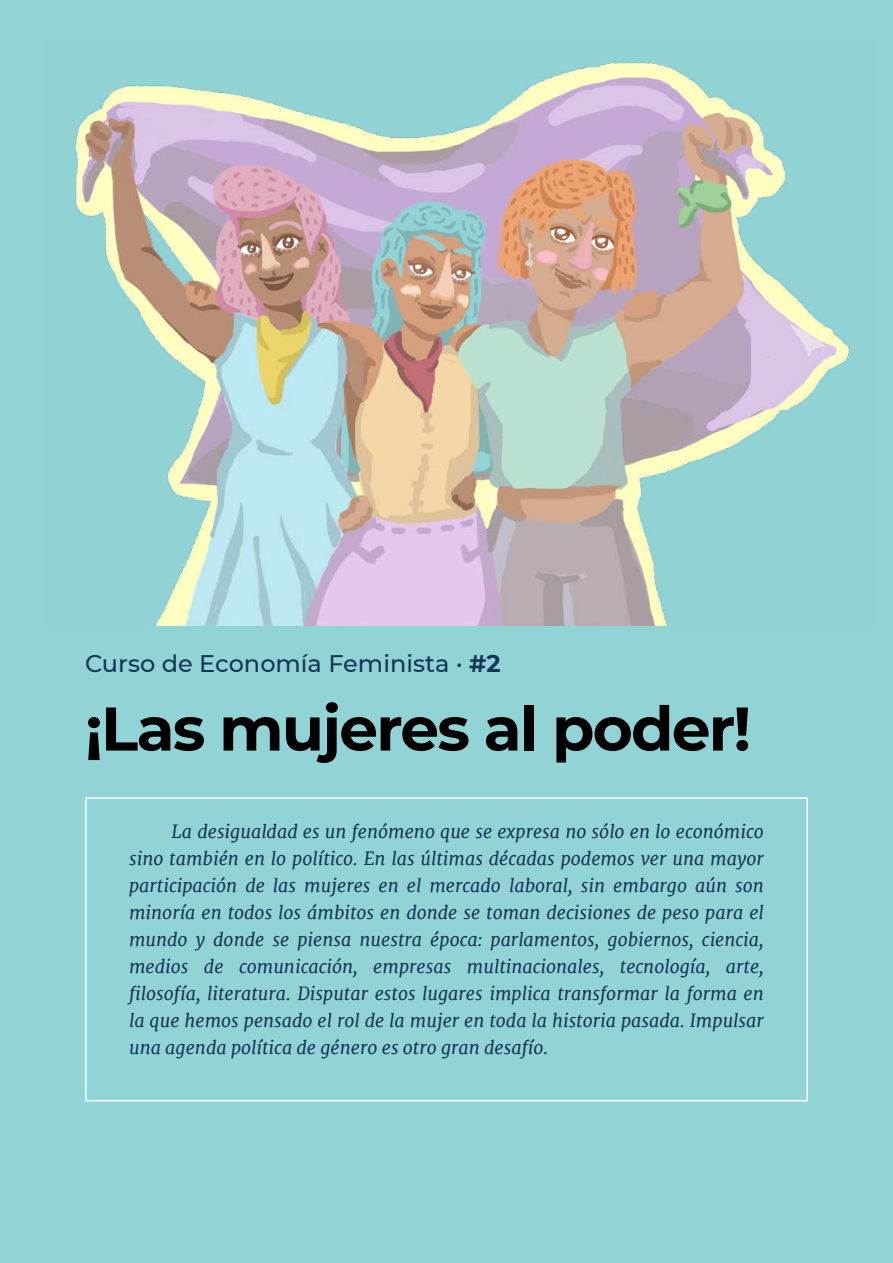
<style>
.page{position:relative;width:893px;height:1263px;background:#fff}
.page>*{position:absolute;margin:0;border:0;box-sizing:border-box;transform-origin:0 0}
.t1{font:700 61.5px "Montserrat";letter-spacing:-.03em;color:#000}
.t2{font:500 24px "Montserrat";color:#153657}
.t3{font:italic 18px/27px "Merriweather";color:#153657;text-align:justify}
.s1{font-weight:400}
.s2{font-weight:700}
</style>
<div class="page">
<div style="left:1px;top:0;width:892px;height:1263px;background:#92d3d6"></div>
<img style="left:75px;top:62px;width:776px;height:563px">
<div style="left:85px;top:797px;width:723px;height:304px;border:2px solid #fff"></div>
<h2 class="t2" style="left:85px;top:646px;width:417px">Curso de Economía Feminista <span class="s1">•</span> <span class="s2">#2</span></h2>
<h1 class="t1" style="left:85px;top:684px;width:668px">¡Las mujeres al poder!</h1>
<p class="t3" style="left:129px;top:818px;width:636px;text-indent:43px">La desigualdad es un fenómeno que se expresa no sólo en lo económico sino también en lo político. En las últimas décadas podemos ver una mayor participación de las mujeres en el mercado laboral, sin embargo aún son minoría en todos los ámbitos en donde se toman decisiones de peso para el mundo y donde se piensa nuestra época: parlamentos, gobiernos, ciencia, medios de comunicación, empresas multinacionales, tecnología, arte, filosofía, literatura. Disputar estos lugares implica transformar la forma en la que hemos pensado el rol de la mujer en toda la historia pasada. Impulsar una agenda política de género es otro gran desafío.</p>
</div>
